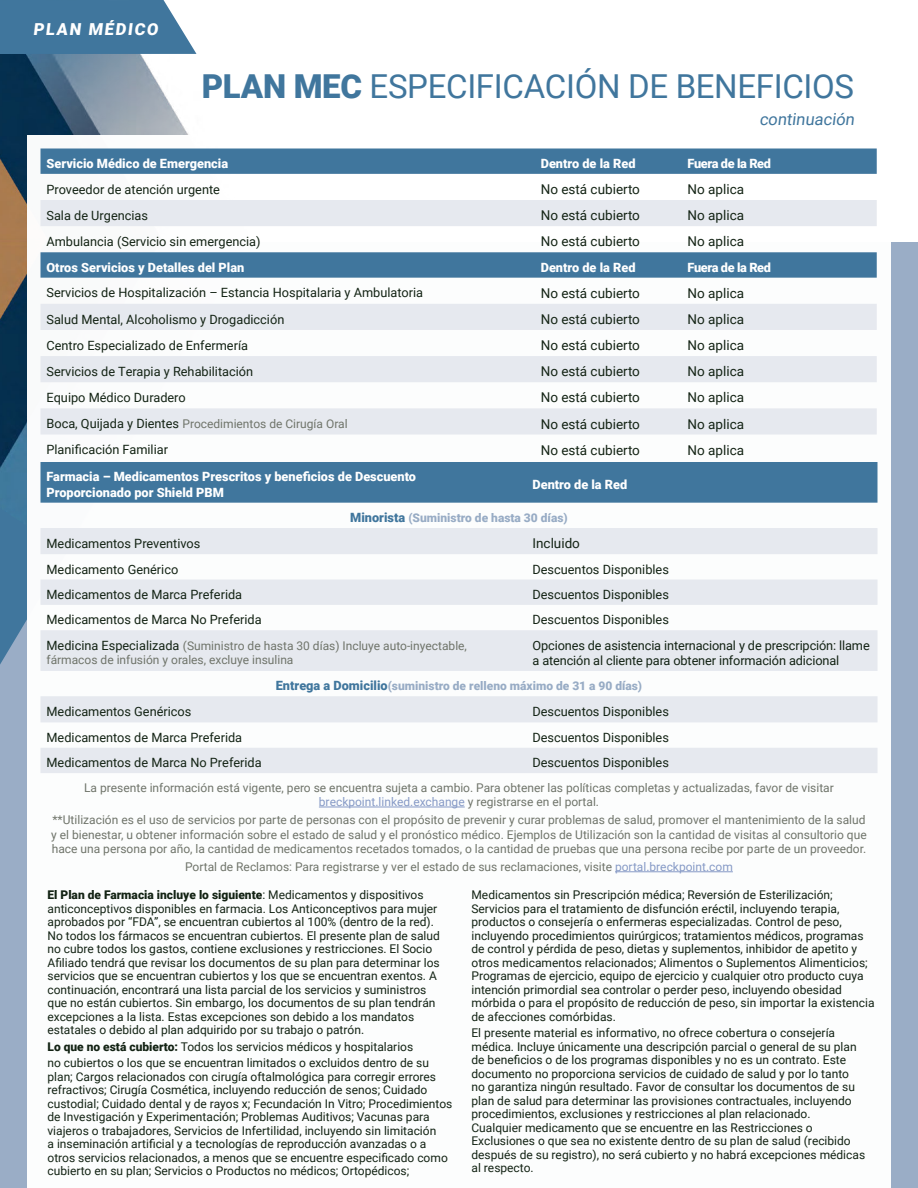
<style>
.page{position:relative;width:918px;height:1188px;background:#fff}
.page>*{position:absolute;margin:0;border:0;box-sizing:border-box;transform-origin:0 0}
.t1{font:33px "Roboto";letter-spacing:-.01em;color:#40769d}
.t2{font:16.5px "Roboto";color:#40769d}
.t3{font:900 16.5px "Roboto";color:#fff}
.t4{font:13.5px "Roboto";color:#132314}
.t5{font:12.75px/15.3px "Roboto";color:#132314}
.t6{font:900 12.75px/15.3px "Roboto";color:#fff}
.t7{font:900 12.75px "Roboto";letter-spacing:-.03em;color:#fff}
.t8{font:12px/13.5px "Roboto";color:#132314}
.t9{font:12px/14.4px "Roboto";color:#6f746a}
.t10{font:900 12px "Roboto";color:#98acc5}
.s1{font-weight:900}
.s2{font-size:12.75px;color:#132314}
.s3{font-size:12.75px;color:#40769d}
.s4{color:#869ac6}
</style>
<div class="page">
<img style="left:0;top:53px;width:197px;height:186px">
<div style="left:0;top:242px;width:918px;height:946px;background:#98acc5"></div>
<img style="left:0;top:239px;width:27px;height:223px">
<div style="left:27px;top:135px;width:864px;height:1053px;background:#fff"></div>
<svg style="left:0;top:0;width:196px;height:54px;background:#4f80a4"></svg>
<svg style="left:40px;top:148px;width:837px;height:26px;background:#44799f"></svg>
<svg style="left:40px;top:200px;width:837px;height:235px"></svg>
<svg style="left:0;top:462px;width:878px;height:202px"></svg>
<svg style="left:40px;top:528px;width:838px;height:245px;fill:#e6e9ef"></svg>
<hr style="left:319px;top:807px;width:146px;height:1px;background:#869ac6">
<hr style="left:615px;top:871px;width:118px;height:1px;background:#869ac6">
<h2 class="t3" style="left:33px;top:22px;width:128px">PLAN MÉDICO</h2>
<h1 class="t1" style="left:202px;top:63px;width:654px"><span class="s1">PLAN MEC</span> ESPECIFICACIÓN DE BENEFICIOS</h1>
<h2 class="t2" style="left:759px;top:113px;width:98px">continuación</h2>
<p class="t6" style="left:46px;top:157px;width:183px">Servicio Médico de Emergencia</p>
<p class="t6" style="left:541px;top:157px;width:96px">Dentro de la Red</p>
<p class="t7" style="left:688px;top:158px;width:85px">Fuera de la Red</p>
<p class="t5" style="left:46px;top:183px;width:175px">Proveedor de atención urgente</p>
<p class="t4" style="left:541px;top:180px;width:101px">No está cubierto</p>
<p class="t4" style="left:688px;top:184px;width:58px">No aplica</p>
<p class="t5" style="left:46px;top:209px;width:103px">Sala de Urgencias</p>
<p class="t4" style="left:541px;top:206px;width:101px">No está cubierto</p>
<p class="t4" style="left:688px;top:210px;width:58px">No aplica</p>
<p class="t5" style="left:46px;top:233px;width:216px">Ambulancia (Servicio sin emergencia)</p>
<p class="t4" style="left:541px;top:232px;width:101px">No está cubierto</p>
<p class="t4" style="left:688px;top:236px;width:58px">No aplica</p>
<p class="t6" style="left:46px;top:260px;width:199px">Otros Servicios y Detalles del Plan</p>
<p class="t6" style="left:541px;top:260px;width:96px">Dentro de la Red</p>
<p class="t7" style="left:688px;top:262px;width:85px">Fuera de la Red</p>
<p class="t5" style="left:46px;top:286px;width:378px">Servicios de Hospitalización – Estancia Hospitalaria y Ambulatoria</p>
<p class="t4" style="left:541px;top:284px;width:101px">No está cubierto</p>
<p class="t4" style="left:688px;top:288px;width:58px">No aplica</p>
<p class="t5" style="left:46px;top:311px;width:239px">Salud Mental, Alcoholismo y Drogadicción</p>
<p class="t4" style="left:541px;top:310px;width:101px">No está cubierto</p>
<p class="t4" style="left:688px;top:314px;width:58px">No aplica</p>
<p class="t5" style="left:46px;top:337px;width:203px">Centro Especializado de Enfermería</p>
<p class="t4" style="left:541px;top:336px;width:101px">No está cubierto</p>
<p class="t4" style="left:688px;top:340px;width:58px">No aplica</p>
<p class="t5" style="left:46px;top:365px;width:208px">Servicios de Terapia y Rehabilitación</p>
<p class="t4" style="left:541px;top:362px;width:101px">No está cubierto</p>
<p class="t4" style="left:688px;top:366px;width:58px">No aplica</p>
<p class="t5" style="left:46px;top:389px;width:141px">Equipo Médico Duradero</p>
<p class="t4" style="left:541px;top:388px;width:101px">No está cubierto</p>
<p class="t4" style="left:688px;top:392px;width:58px">No aplica</p>
<p class="t9" style="left:46px;top:416px;width:303px"><span class="s2">Boca, Quijada y Dientes</span> Procedimientos de Cirugía Oral</p>
<p class="t4" style="left:541px;top:414px;width:101px">No está cubierto</p>
<p class="t4" style="left:688px;top:418px;width:58px">No aplica</p>
<p class="t5" style="left:46px;top:442px;width:123px">Planificación Familiar</p>
<p class="t4" style="left:541px;top:440px;width:101px">No está cubierto</p>
<p class="t4" style="left:688px;top:444px;width:58px">No aplica</p>
<p class="t6" style="left:46px;top:469px;width:371px">Farmacia – Medicamentos Prescritos y beneficios de Descuento<br>Proporcionado por Shield PBM</p>
<p class="t6" style="left:533px;top:478px;width:96px">Dentro de la Red</p>
<p class="t10" style="left:350px;top:513px;width:219px"><span class="s3">Minorista</span> (Suministro de hasta 30 días)</p>
<p class="t5" style="left:46px;top:537px;width:155px">Medicamentos Preventivos</p>
<p class="t4" style="left:532px;top:538px;width:49px">Incluido</p>
<p class="t5" style="left:46px;top:561px;width:133px">Medicamento Genérico</p>
<p class="t5" style="left:533px;top:561px;width:138px">Descuentos Disponibles</p>
<p class="t5" style="left:46px;top:588px;width:197px">Medicamentos de Marca Preferida</p>
<p class="t5" style="left:533px;top:586px;width:138px">Descuentos Disponibles</p>
<p class="t5" style="left:46px;top:613px;width:217px">Medicamentos de Marca No Preferida</p>
<p class="t5" style="left:533px;top:612px;width:138px">Descuentos Disponibles</p>
<p class="t9" style="left:46px;top:638px;width:422px"><span class="s2">Medicina Especializada</span> (Suministro de hasta 30 días) Incluye auto-inyectable, fármacos de infusión y orales, excluye insulina</p>
<p class="t5" style="left:532px;top:637px;width:339px">Opciones de asistencia internacional y de prescripción: llame a atención al cliente para obtener información adicional</p>
<p class="t10" style="left:276px;top:681px;width:368px"><span class="s3">Entrega a Domicilio</span>(suministro de relleno máximo de 31 a 90 dÍas)</p>
<p class="t5" style="left:46px;top:703px;width:146px">Medicamentos Genéricos</p>
<p class="t5" style="left:533px;top:703px;width:138px">Descuentos Disponibles</p>
<p class="t5" style="left:46px;top:731px;width:197px">Medicamentos de Marca Preferida</p>
<p class="t5" style="left:533px;top:729px;width:138px">Descuentos Disponibles</p>
<p class="t5" style="left:46px;top:756px;width:217px">Medicamentos de Marca No Preferida</p>
<p class="t5" style="left:533px;top:754px;width:138px">Descuentos Disponibles</p>
<p class="t9" style="left:84px;top:780px;width:751px;text-align:center">La presente información está vigente, pero se encuentra sujeta a cambio. Para obtener las políticas completas y actualizadas, favor de visitar <span class="s4">breckpoint.linked.exchange</span> y registrarse en el portal.</p>
<p class="t9" style="left:51px;top:814px;width:817px;text-align:justify">**Utilización es el uso de servicios por parte de personas con el propósito de prevenir y curar problemas de salud, promover el mantenimiento de la salud y el bienestar, u obtener información sobre el estado de salud y el pronóstico médico. Ejemplos de Utilización son la cantidad de visitas al consultorio que hace una persona por año, la cantidad de medicamentos recetados tomados, o la cantidad de pruebas que una persona recibe por parte de un proveedor.</p>
<p class="t9" style="left:185px;top:859px;width:549px">Portal de Reclamos: Para registrarse y ver el estado de sus reclamaciones, visite <span class="s4">portal.breckpoint.com</span></p>
<p class="t8" style="left:48px;top:888px;width:394px"><span class="s1">El Plan de Farmacia incluye lo siguiente</span>: Medicamentos y dispositivos anticonceptivos disponibles en farmacia. Los Anticonceptivos para mujer aprobados por “FDA”, se encuentran cubiertos al 100% (dentro de la red).<br>No todos los fármacos se encuentran cubiertos. El presente plan de salud no cubre todos los gastos, contiene exclusiones y restricciones. El Socio Afiliado tendrá que revisar los documentos de su plan para determinar los servicios que se encuentran cubiertos y los que se encuentran exentos. A continuación, encontrará una lista parcial de los servicios y suministros que no están cubiertos. Sin embargo, los documentos de su plan tendrán excepciones a la lista. Estas excepciones son debido a los mandatos estatales o debido al plan adquirido por su trabajo o patrón.</p>
<p class="t8" style="left:48px;top:1039px;width:383px;line-height:16.5px"><span class="s1">Lo que no está cubierto:</span> Todos los servicios médicos y hospitalarios no cubiertos o los que se encuentran limitados o excluidos dentro de su</p>
<p class="t8" style="left:48px;top:1069px;width:406px">plan; Cargos relacionados con cirugía oftalmológica para corregir errores refractivos; Cirugía Cosmética, incluyendo reducción de senos; Cuidado custodial; Cuidado dental y de rayos x; Fecundación In Vitro; Procedimientos de Investigación y Experimentación; Problemas Auditivos; Vacunas para viajeros o trabajadores, Servicios de Infertilidad, incluyendo sin limitación<br>a inseminación artificial y a tecnologías de reproducción avanzadas o a otros servicios relacionados, a menos que se encuentre especificado como cubierto en su plan; Servicios o Productos no médicos; Ortopédicos;</p>
<p class="t8" style="left:472px;top:889px;width:405px">Medicamentos sin Prescripción médica; Reversión de Esterilización; Servicios para el tratamiento de disfunción eréctil, incluyendo terapia, productos o consejería o enfermeras especializadas. Control de peso, incluyendo procedimientos quirúrgicos; tratamientos médicos, programas de control y pérdida de peso, dietas y suplementos, inhibidor de apetito y otros medicamentos relacionados; Alimentos o Suplementos Alimenticios; Programas de ejercicio, equipo de ejercicio y cualquier otro producto cuya intención primordial sea controlar o perder peso, incluyendo obesidad mórbida o para el propósito de reducción de peso, sin importar la existencia de afecciones comórbidas.</p>
<p class="t8" style="left:472px;top:1027px;width:395px">El presente material es informativo, no ofrece cobertura o consejería médica. Incluye únicamente una descripción parcial o general de su plan de beneficios o de los programas disponibles y no es un contrato. Este documento no proporciona servicios de cuidado de salud y por lo tanto no garantiza ningún resultado. Favor de consultar los documentos de su plan de salud para determinar las provisiones contractuales, incluyendo procedimientos, exclusiones y restricciones al plan relacionado.<br>Cualquier medicamento que se encuentre en las Restricciones o Exclusiones o que sea no existente dentro de su plan de salud (recibido después de su registro), no será cubierto y no habrá excepciones médicas al respecto.</p>
</div>
